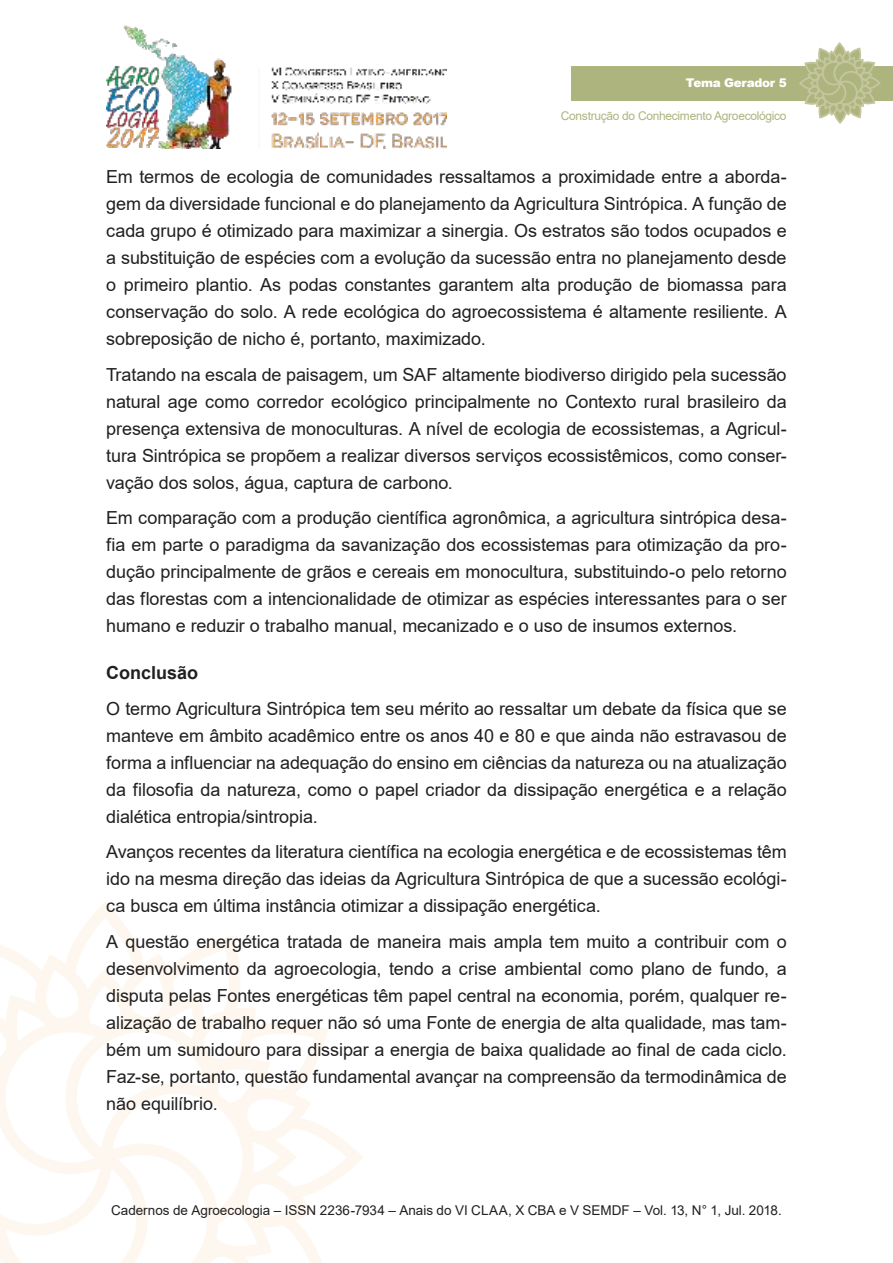
<style>
.page{position:relative;width:893px;height:1263px;background:#fff}
.page>*{position:absolute;margin:0;border:0;box-sizing:border-box;transform-origin:0 0}
.t1{font:18px/27px "Arial";letter-spacing:-.005em;color:#221f1f;text-align:justify}
.t2{font:700 18px "Arial";color:#221f1f}
.t3{font:13.5px "Arial";color:#221f1f}
.t4{font:12px "Arial";letter-spacing:-.025em;color:#aeb47e}
.t5{font:900 12px "Arial";letter-spacing:-.025em;color:#fff}
</style>
<div class="page">
<img style="left:106px;top:25px;width:340px;height:124px">
<svg style="left:0;top:910px;width:363px;height:353px"></svg>
<div style="left:571px;top:66px;width:322px;height:34px;background:#aeb47e"></div>
<svg style="left:798px;top:43px;width:83px;height:81px"></svg>
<p class="t5" style="left:686px;top:76px;width:102px">Tema Gerador 5</p>
<p class="t4" style="left:561px;top:112px;width:227px">Construção do Conhecimento Agroecológico</p>
<p class="t1" style="left:106px;top:165px;width:682px">Em termos de ecologia de comunidades ressaltamos a proximidade entre a aborda&shy;gem da diversidade funcional e do planejamento da Agricultura Sintrópica. A função de cada grupo é otimizado para maximizar a sinergia. Os estratos são todos ocupados e a substituição de espécies com a evolução da sucessão entra no planejamento desde o primeiro plantio. As podas constantes garantem alta produção de biomassa para conservação do solo. A rede ecológica do agroecossistema é altamente resiliente. A sobreposição de nicho é, portanto, maximizado.</p>
<p class="t1" style="left:106px;top:363px;width:682px">Tratando na escala de paisagem, um SAF altamente biodiverso dirigido pela sucessão natural age como corredor ecológico principalmente no Contexto rural brasileiro da presença extensiva de monoculturas. A nível de ecologia de ecossistemas, a Agricul&shy;tura Sintrópica se propõem a realizar diversos serviços ecossistêmicos, como conser&shy;vação dos solos, água, captura de carbono.</p>
<p class="t1" style="left:106px;top:506px;width:682px">Em comparação com a produção científica agronômica, a agricultura sintrópica desa&shy;fia em parte o paradigma da savanização dos ecossistemas para otimização da pro&shy;dução principalmente de grãos e cereais em monocultura, substituindo-o pelo retorno das florestas com a intencionalidade de otimizar as espécies interessantes para o ser humano e reduzir o trabalho manual, mecanizado e o uso de insumos externos.</p>
<p class="t2" style="left:106px;top:666px;width:93px">Conclusão</p>
<p class="t1" style="left:106px;top:697px;width:682px">O termo Agricultura Sintrópica tem seu mérito ao ressaltar um debate da física que se manteve em âmbito acadêmico entre os anos 40 e 80 e que ainda não estravasou de forma a influenciar na adequação do ensino em ciências da natureza ou na atualização da filosofia da natureza, como o papel criador da dissipação energética e a relação dialética entropia/sintropia.</p>
<p class="t1" style="left:106px;top:840px;width:682px">Avanços recentes da literatura científica na ecologia energética e de ecossistemas têm ido na mesma direção das ideias da Agricultura Sintrópica de que a sucessão ecológi&shy;ca busca em última instância otimizar a dissipação energética.</p>
<p class="t1" style="left:106px;top:930px;width:682px">A questão energética tratada de maneira mais ampla tem muito a contribuir com o desenvolvimento da agroecologia, tendo a crise ambiental como plano de fundo, a disputa pelas Fontes energéticas têm papel central na economia, porém, qualquer re&shy;alização de trabalho requer não só uma Fonte de energia de alta qualidade, mas tam&shy;bém um sumidouro para dissipar a energia de baixa qualidade ao final de cada ciclo.<br>Faz-se, portanto, questão fundamental avançar na compreensão da termodinâmica de não equilíbrio.</p>
<p class="t3" style="left:111px;top:1205px;width:672px">Cadernos de Agroecologia – ISSN 2236-7934 – Anais do VI CLAA, X CBA e V SEMDF – Vol. 13, N° 1, Jul. 2018.</p>
</div>
